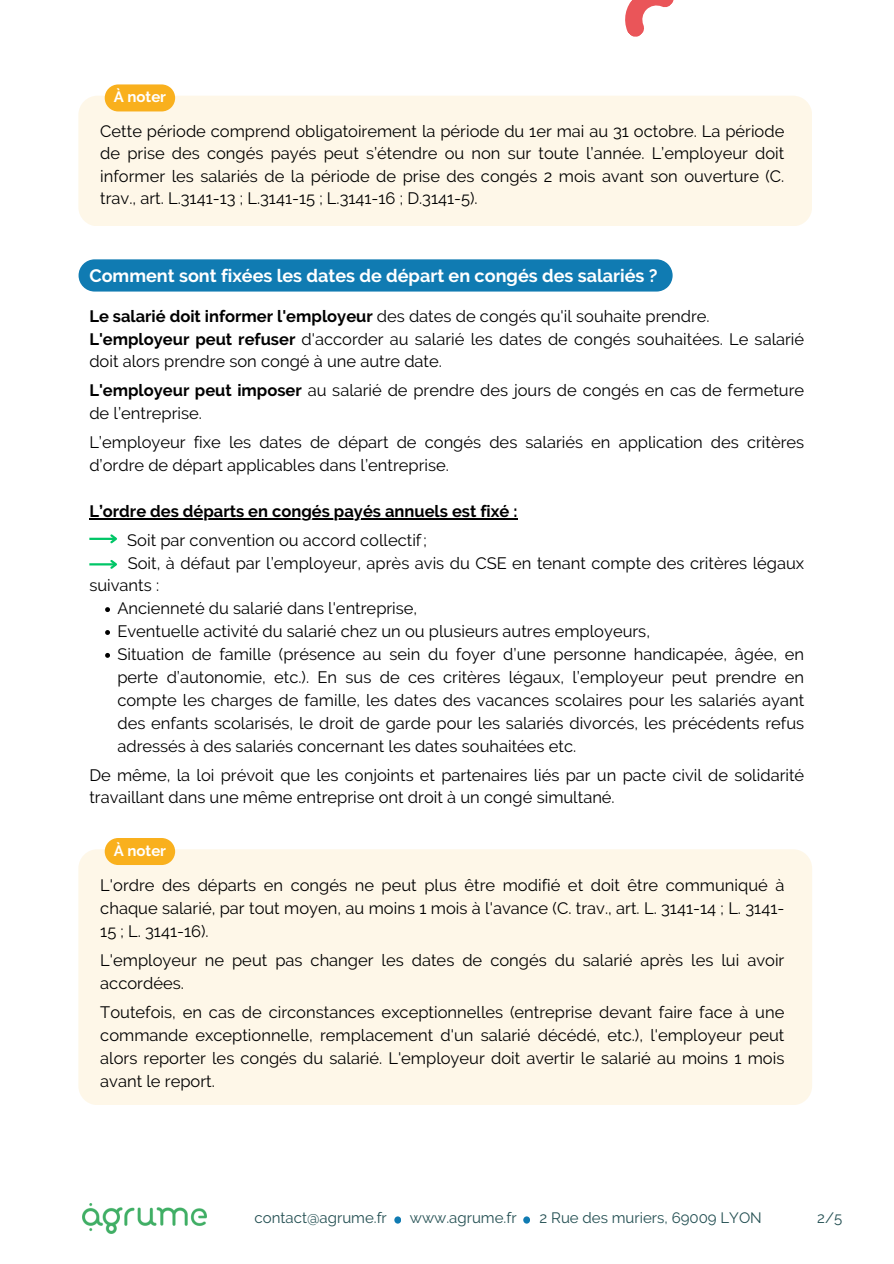
<style>
.page{position:relative;width:894px;height:1264px;background:#fff}
.page>*{position:absolute;margin:0;border:0;box-sizing:border-box;transform-origin:0 0}
.t1{font:700 18px "Raleway";color:#fff}
.t2{font:16.5px/22.8px "Raleway";color:#000}
.t3{font:700 16.5px "Raleway";color:#000}
.t4{font:15px "Raleway";color:#234f52}
.t5{font:700 15px "Raleway";color:#fff}
.s1{font-weight:700}
</style>
<div class="page">
<div style="left:394px;top:1216px;width:7px;height:7px;background:#107bb2;border-radius:50%"></div>
<div style="left:523px;top:1216px;width:7px;height:7px;background:#107bb2;border-radius:50%"></div>
<img style="left:83px;top:1203px;width:123px;height:30px">
<svg style="left:625px;top:0;width:49px;height:37px"></svg>
<div style="left:78px;top:259px;width:594px;height:32px;background:#107bb2"></div>
<hr style="left:89px;top:518px;width:428px;height:1px;background:#000">
<svg style="left:105px;top:607px;width:5px;height:5px"></svg>
<svg style="left:105px;top:630px;width:5px;height:5px"></svg>
<svg style="left:105px;top:653px;width:5px;height:5px"></svg>
<hr style="left:89px;top:537px;width:27px;height:3px;background:#00c667">
<svg style="left:108px;top:534px;width:9px;height:10px"></svg>
<hr style="left:89px;top:563px;width:27px;height:2px;background:#00c667">
<svg style="left:108px;top:560px;width:9px;height:9px"></svg>
<div style="left:78px;top:849px;width:733px;height:256px;background:#fef7e8;border-radius:19px"></div>
<svg style="left:105px;top:838px;width:70px;height:27px;background:#f9b52d"></svg>
<div style="left:78px;top:96px;width:733px;height:130px;background:#fef7e8;border-radius:19px"></div>
<svg style="left:105px;top:84px;width:70px;height:27px;background:#f9b630"></svg>
<p class="t5" style="left:114px;top:88px;width:54px">À noter</p>
<p class="t2" style="left:100px;top:120px;width:685px;text-align:justify">Cette période comprend obligatoirement la période du 1er mai au 31 octobre. La période de prise des congés payés peut s’étendre ou non sur toute l’année. L’employeur doit informer les salariés de la période de prise des congés 2 mois avant son ouverture (C. trav., art. L.3141-13 ; L.3141-15 ; L.3141-16 ; D.3141-5).</p>
<h2 class="t1" style="left:89px;top:265px;width:569px">Comment sont fixées les dates de départ en congés des salariés ?</h2>
<h2 class="t2" style="left:89px;top:304px;width:716px"><span class="s1">Le salarié doit informer l'employeur</span> des dates de congés qu'il souhaite prendre.<br><span class="s1">L'employeur peut refuser</span> d'accorder au salarié les dates de congés souhaitées. Le salarié doit alors prendre son congé à une autre date.</h2>
<h2 class="t2" style="left:89px;top:379px;width:716px"><span class="s1">L'employeur peut imposer</span> au salarié de prendre des jours de congés en cas de fermeture de l’entreprise.</h2>
<h1 class="t2" style="left:89px;top:431px;width:716px">L’employeur fixe les dates de départ de congés des salariés en application des critères d’ordre de départ applicables dans l’entreprise.</h1>
<h2 class="t3" style="left:89px;top:501px;width:429px">L’ordre des départs en congés payés annuels est fixé :</h2>
<p class="t2" style="left:127px;top:528px;width:301px">Soit par convention ou accord collectif;</p>
<p class="t2" style="left:128px;top:551px;width:677px">Soit, à défaut par l’employeur, après avis du CSE en tenant compte des critères légaux</p>
<p class="t2" style="left:89px;top:574px;width:71px">suivants :</p>
<p class="t2" style="left:117px;top:597px;width:301px">Ancienneté du salarié dans l'entreprise,</p>
<p class="t2" style="left:117px;top:620px;width:534px">Eventuelle activité du salarié chez un ou plusieurs autres employeurs,</p>
<h2 class="t2" style="left:117px;top:643px;width:688px;text-align:justify">Situation de famille (présence au sein du foyer d’une personne handicapée, âgée, en perte d’autonomie, etc.). En sus de ces critères légaux, l’employeur peut prendre en compte les charges de famille, les dates des vacances scolaires pour les salariés ayant des enfants scolarisés, le droit de garde pour les salariés divorcés, les précédents refus adressés à des salariés concernant les dates souhaitées etc.</h2>
<h3 class="t2" style="left:89px;top:763px;width:716px">De même, la loi prévoit que les conjoints et partenaires liés par un pacte civil de solidarité travaillant dans une même entreprise ont droit à un congé simultané.</h3>
<h2 class="t5" style="left:114px;top:841px;width:54px">À noter</h2>
<h2 class="t2" style="left:100px;top:874px;width:685px;text-align:justify">L'ordre des départs en congés ne peut plus être modifié et doit être communiqué à chaque salarié, par tout moyen, au moins 1 mois à l'avance (C. trav., art. L. 3141-14 ; L. 3141- 15 ; L. 3141-16).</h2>
<h2 class="t2" style="left:100px;top:948px;width:685px">L'employeur ne peut pas changer les dates de congés du salarié après les lui avoir accordées.</h2>
<p class="t2" style="left:100px;top:1000px;width:685px;text-align:justify">Toutefois, en cas de circonstances exceptionnelles (entreprise devant faire face à une commande exceptionnelle, remplacement d'un salarié décédé, etc.), l'employeur peut alors reporter les congés du salarié. L'employeur doit avertir le salarié au moins 1 mois avant le report.</p>
<h3 class="t4" style="left:254px;top:1208px;width:134px">contact@agrume.fr</h3>
<h3 class="t4" style="left:410px;top:1208px;width:108px">www.agrume.fr</h3>
<h3 class="t4" style="left:539px;top:1208px;width:224px">2 Rue des muriers, 69009 LYON</h3>
<h2 class="t4" style="left:817px;top:1208px;width:27px">2/5</h2>
</div>
